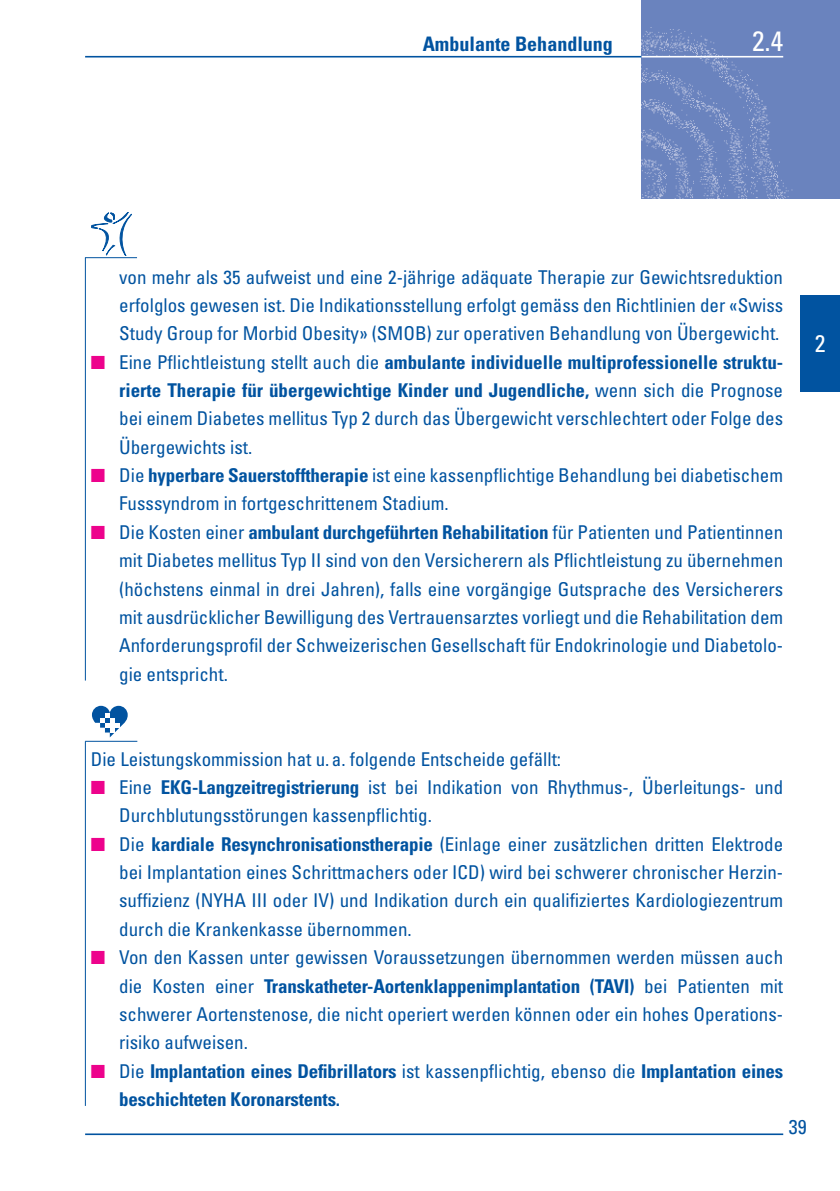
<style>
.page{position:relative;width:840px;height:1191px;background:#fff}
.page>*{position:absolute;margin:0;border:0;box-sizing:border-box;transform-origin:0 0}
.t1{font:condensed 28px "Univers LT Std";color:#fff}
.t2{font:condensed 24px "Univers LT Std";color:#fff}
.t3{font:700 condensed 20px "Univers LT Std";color:#0153a0}
.t4{font:condensed 20px "Univers LT Std";color:#0153a0}
.t5{font:condensed 19px/28.4px "Univers LT Std";color:#0153a0;text-align:justify}
.t6{font:700 condensed 19px/28.4px "Univers LT Std";letter-spacing:-.01em;color:#0153a0}
.s1{color:#ed028c}
.s2{font-weight:700}
.s3{font-weight:400}
</style>
<div class="page">
<img style="left:641px;top:0;width:198px;height:198px">
<div style="left:799px;top:295px;width:40px;height:96px;background:#0153a0"></div>
<hr style="left:641px;top:56px;width:141px;height:1px;background:#fff">
<hr style="left:85px;top:56px;width:556px;height:1px;background:#0153a0">
<hr style="left:85px;top:1133px;width:697px;height:2px;background:#0153a0">
<svg style="left:91px;top:213px;width:41px;height:42px"></svg>
<hr style="left:85px;top:257px;width:1px;height:423px;background:#0153a0">
<hr style="left:85px;top:257px;width:52px;height:1px;background:#0153a0">
<hr style="left:85px;top:741px;width:1px;height:365px;background:#0153a0">
<svg style="left:92px;top:706px;width:36px;height:31px"></svg>
<hr style="left:105px;top:723px;width:14px;height:4px;background:#fff">
<div style="left:110px;top:718px;width:5px;height:14px;background:#fff"></div>
<hr style="left:85px;top:741px;width:52px;height:1px;background:#0153a0">
<p class="t3" style="left:422px;top:32px;width:192px">Ambulante Behandlung</p>
<h1 class="t1" style="left:751px;top:23px;width:33px">2.4</h1>
<p class="t5" style="left:119px;top:262px;width:665px">von mehr als 35 aufweist und eine 2-jährige adäquate Therapie zur Gewichtsreduktion erfolglos gewesen ist. Die Indikationsstellung erfolgt gemäss den Richtlinien der «Swiss Study Group for Morbid Obesity» (SMOB) zur operativen Behandlung von Übergewicht.</p>
<p class="t5" style="left:119px;top:347px;width:665px;text-indent:-28px"><span class="s1">■</span> Eine Pflichtleistung stellt auch die <span class="s2">ambulante individuelle multiprofessionelle struktu&shy;rierte Therapie für übergewichtige Kinder und Jugendliche,</span> wenn sich die Prognose bei einem Diabetes mellitus Typ 2 durch das Übergewicht verschlechtert oder Folge des Übergewichts ist.</p>
<p class="t5" style="left:119px;top:461px;width:665px;text-indent:-28px"><span class="s1">■</span> Die <span class="s2">hyperbare Sauerstofftherapie</span> ist eine kassenpflichtige Behandlung bei diabetischem<br>Fusssyndrom in fortgeschrittenem Stadium.</p>
<p class="t5" style="left:119px;top:517px;width:665px;text-indent:-28px"><span class="s1">■</span> Die Kosten einer <span class="s2">ambulant durchgeführten Rehabilitation</span> für Patienten und Patientinnen mit Diabetes mellitus Typ II sind von den Versicherern als Pflichtleistung zu übernehmen (höchstens einmal in drei Jahren), falls eine vorgängige Gutsprache des Versicherers mit ausdrücklicher Bewilligung des Vertrauensarztes vorliegt und die Rehabilitation dem Anforderungsprofil der Schweizerischen Gesellschaft für Endokrinologie und Diabetolo&shy;gie entspricht.</p>
<p class="t2" style="left:814px;top:328px;width:12px">2</p>
<p class="t5" style="left:91px;top:744px;width:471px">Die Leistungskommission hat u.a. folgende Entscheide gefällt:</p>
<p class="t5" style="left:119px;top:773px;width:665px;text-indent:-28px"><span class="s1">■</span> Eine <span class="s2">EKG-Langzeitregistrierung</span> ist bei Indikation von Rhythmus-, Überleitungs- und<br>Durchblutungsstörungen kassenpflichtig.</p>
<p class="t5" style="left:119px;top:829px;width:665px;text-indent:-28px"><span class="s1">■</span> Die <span class="s2">kardiale Resynchronisationstherapie</span> (Einlage einer zusätzlichen dritten Elektrode bei Implantation eines Schrittmachers oder ICD) wird bei schwerer chronischer Herzin&shy;suffizienz (NYHA III oder IV) und Indikation durch ein qualifiziertes Kardiologiezentrum durch die Krankenkasse übernommen.</p>
<p class="t5" style="left:119px;top:943px;width:665px;text-indent:-28px"><span class="s1">■</span> Von den Kassen unter gewissen Voraussetzungen übernommen werden müssen auch die Kosten einer <span class="s2">Transkatheter-Aortenklappenimplantation (TAVI)</span> bei Patienten mit schwerer Aortenstenose, die nicht operiert werden können oder ein hohes Operations&shy;risiko aufweisen.</p>
<p class="t6" style="left:119px;top:1056px;width:665px;text-indent:-28px"><span class="s1">■</span> <span class="s3">Die</span> Implantation eines Defibrillators <span class="s3">ist kassenpflichtig, ebenso die</span> Implantation eines beschichteten Koronarstents.</p>
<p class="t4" style="left:788px;top:1114px;width:19px">39</p>
</div>
